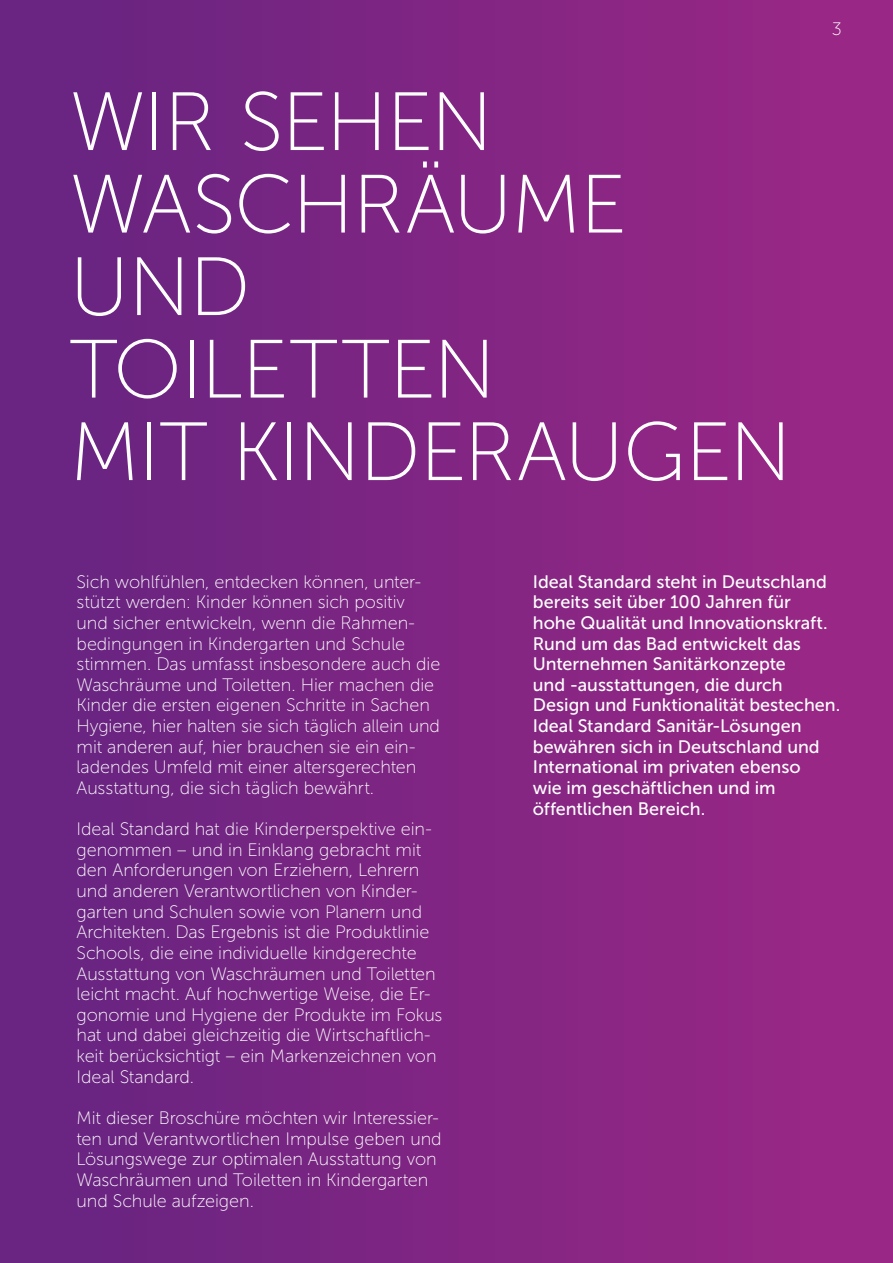
<style>
.page{position:relative;width:893px;height:1263px;background:#fff}
.page>*{position:absolute;margin:0;border:0;box-sizing:border-box;transform-origin:0 0}
.t1{font:82.5px/82.5px "Museo Sans 100";letter-spacing:-.015em;color:#fff}
.t2{font:18px/20.7px "Museo Sans 100";letter-spacing:-.005em;color:#fff}
.t3{font:18px/20.7px "Museo Sans 500";letter-spacing:-.005em;color:#fff}
</style>
<div class="page">
<div style="left:0;top:0;width:893px;height:1263px;background:linear-gradient(to right,#652481,#9c2785)"></div>
<h1 class="t1" style="left:70px;top:81px;width:723px">WIR SEHEN<br>WASCHRÄUME<br>UND<br>TOILETTEN<br>MIT KINDERAUGEN</h1>
<p class="t2" style="left:832px;top:18px;width:12px">3</p>
<p class="t2" style="left:77px;top:571px;width:365px">Sich wohlfühlen, entdecken können, unter&shy;stützt werden: Kinder können sich positiv und sicher entwickeln, wenn die Rahmen&shy;bedingungen in Kindergarten und Schule stimmen. Das umfasst insbesondere auch die Waschräume und Toiletten. Hier machen die Kinder die ersten eigenen Schritte in Sachen Hygiene, hier halten sie sich täglich allein und mit anderen auf, hier brauchen sie ein ein&shy;ladendes Umfeld mit einer altersgerechten Ausstattung, die sich täglich bewährt.</p>
<p class="t2" style="left:77px;top:819px;width:367px">Ideal Standard hat die Kinderperspektive ein&shy;genommen – und in Einklang gebracht mit den Anforderungen von Erziehern, Lehrern und anderen Verantwortlichen von Kinder&shy;garten und Schulen sowie von Planern und Architekten. Das Ergebnis ist die Produktlinie Schools, die eine individuelle kindgerechte Ausstattung von Waschräumen und Toiletten leicht macht. Auf hochwertige Weise, die Er&shy;gonomie und Hygiene der Produkte im Fokus hat und dabei gleichzeitig die Wirtschaftlich&shy;keit berücksichtigt – ein Markenzeichnen von Ideal Standard.</p>
<p class="t2" style="left:77px;top:1108px;width:367px">Mit dieser Broschüre möchten wir Interessier&shy;ten und Verantwortlichen Impulse geben und Lösungswege zur optimalen Ausstattung von Waschräumen und Toiletten in Kindergarten und Schule aufzeigen.</p>
<p class="t3" style="left:533px;top:571px;width:309px">Ideal Standard steht in Deutschland bereits seit über 100 Jahren für<br>hohe Qualität und Innovationskraft.<br>Rund um das Bad entwickelt das<br>Unternehmen Sanitärkonzepte<br>und -ausstattungen, die durch<br>Design und Funktionalität bestechen.<br>Ideal Standard Sanitär-Lösungen bewähren sich in Deutschland und<br>International im privaten ebenso<br>wie im geschäftlichen und im öffentlichen Bereich.</p>
</div>
